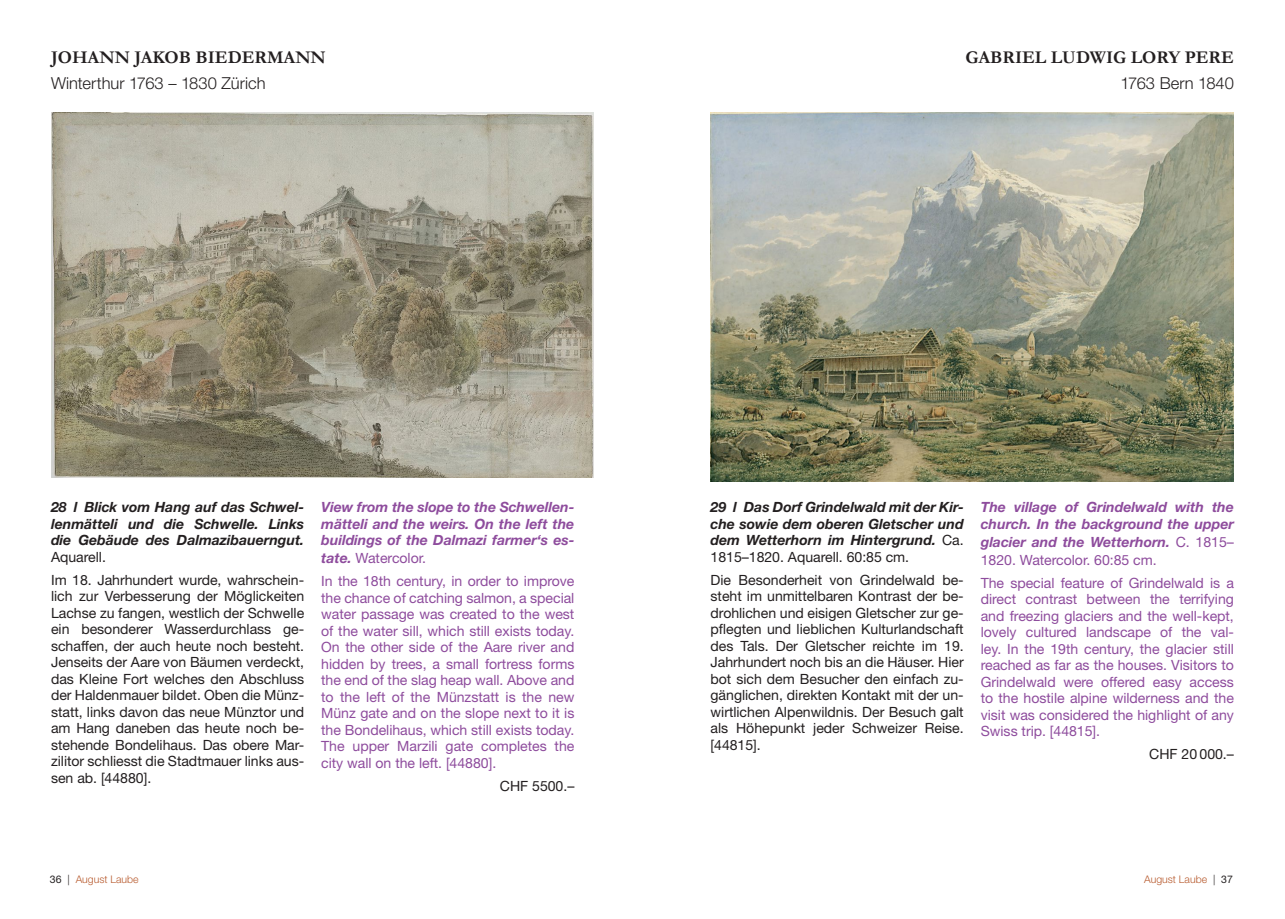
<style>
.page{position:relative;width:1285px;height:919px;background:#fff}
.page>*{position:absolute;margin:0;border:0;box-sizing:border-box;transform-origin:0 0}
.t1{font:700 18px "Garamond";color:#231f20}
.t2{font:300 16.5px "Helvetica Neue LT Std";color:#231f20}
.t3{font:14.1px/16.5px "Helvetica Neue LT Std";color:#231f20;text-align:justify}
.t4{font:14.1px/16.5px "Helvetica Neue LT Std";color:#8e4c9d}
.t5{font:italic 700 14.1px/16.5px "Helvetica Neue LT Std";color:#231f20;text-align:justify}
.t6{font:italic 700 14.1px/16.5px "Helvetica Neue LT Std";color:#8e4c9d}
.t7{font:300 10.5px "Helvetica Neue LT Std";color:#b85c30}
.s1{font-weight:700;font-style:italic}
.s2{font-weight:400;font-style:normal}
.s3{font-weight:400;color:#231f20}
.s4{color:#231f20}
</style>
<div class="page">
<img style="left:52px;top:113px;width:541px;height:364px">
<img style="left:710px;top:113px;width:523px;height:368px">
<p class="t1" style="left:51px;top:45px;width:276px">JOHANN JAKOB BIEDERMANN</p>
<p class="t2" style="left:51px;top:73px;width:216px">Winterthur 1763 – 1830 Zürich</p>
<p class="t1" style="left:965px;top:45px;width:270px">GABRIEL LUDWIG LORY PERE</p>
<p class="t2" style="left:1120px;top:73px;width:115px">1763 Bern 1840</p>
<p class="t5" style="left:51px;top:498px;width:255px">28 l Blick vom Hang auf das Schwel&shy;lenmätteli und die Schwelle. Links die Gebäude des Dalmazibauerngut.</p>
<p class="t3" style="left:51px;top:545px;width:254px;line-height:23px">Aquarell.<br>Im 18. Jahrhundert wurde, wahrschein-</p>
<p class="t3" style="left:51px;top:587px;width:255px">lich zur Verbesserung der Möglickeiten Lachse zu fangen, westlich der Schwelle ein besonderer Wasserdurchlass ge&shy;schaffen, der auch heute noch besteht.<br>Jenseits der Aare von Bäumen verdeckt, das Kleine Fort welches den Abschluss der Haldenmauer bildet. Oben die Münz&shy;statt, links davon das neue Münztor und am Hang daneben das heute noch be&shy;stehende Bondelihaus. Das obere Mar&shy;zilitor schliesst die Stadtmauer links aus&shy;sen ab. [44880].</p>
<p class="t6" style="left:321px;top:498px;width:254px;text-align:justify">View from the slope to the Schwellen&shy;mätteli and the weirs. On the left the buildings of the Dalmazi farmer‘s es-</p>
<p class="t4" style="left:321px;top:546px;width:255px;line-height:23px"><span class="s1">tate.</span> Watercolor.<br>In the 18th century, in order to improve</p>
<p class="t4" style="left:321px;top:589px;width:255px;text-align:justify">the chance of catching salmon, a special water passage was created to the west of the water sill, which still exists today.<br>On the other side of the Aare river and hidden by trees, a small fortress forms the end of the slag heap wall. Above and to the left of the Münzstatt is the new Münz gate and on the slope next to it is the Bondelihaus, which still exists today.<br>The upper Marzili gate completes the city wall on the left. [44880].</p>
<p class="t3" style="left:500px;top:777px;width:76px">CHF 5500.–</p>
<p class="t5" style="left:710px;top:498px;width:255px">29 l Das Dorf Grindelwald mit der Kir&shy;che sowie dem oberen Gletscher und dem Wetterhorn im Hintergrund. <span class="s2">Ca.<br>1815–1820. Aquarell. 60:85 cm.</span></p>
<p class="t3" style="left:710px;top:571px;width:255px">Die Besonderheit von Grindelwald be&shy;steht im unmittelbaren Kontrast der be&shy;drohlichen und eisigen Gletscher zur ge&shy;pflegten und lieblichen Kulturlandschaft des Tals. Der Gletscher reichte im 19.<br>Jahrhundert noch bis an die Häuser. Hier bot sich dem Besucher den einfach zu&shy;gänglichen, direkten Kontakt mit der un&shy;wirtlichen Alpenwildnis. Der Besuch galt als Höhepunkt jeder Schweizer Reise. [44815].</p>
<p class="t6" style="left:980px;top:498px;width:255px">The village of Grindelwald with the church. In the background the upper</p>
<p class="t4" style="left:980px;top:532px;width:254px;line-height:18px"><span class="s1">glacier and the Wetterhorn.</span> C. 1815–<br>1820. Watercolor. 60:85 cm.</p>
<p class="t4" style="left:980px;top:574px;width:255px;text-align:justify">The special feature of Grindelwald is a direct contrast between the terrifying and freezing glaciers and the well-kept, lovely cultured landscape of the val&shy;ley. In the 19th century, the glacier still reached as far as the houses. Visitors to Grindelwald were offered easy access to the hostile alpine wilderness and the visit was considered the highlight of any Swiss trip. [44815].</p>
<p class="t3" style="left:1148px;top:745px;width:86px">CHF 20 000.–</p>
<p class="t7" style="left:50px;top:872px;width:90px"><span class="s3">36</span> <span class="s4">|</span> August Laube</p>
<p class="t7" style="left:1143px;top:872px;width:90px">August Laube <span class="s4">|</span> <span class="s3">37</span></p>
</div>
